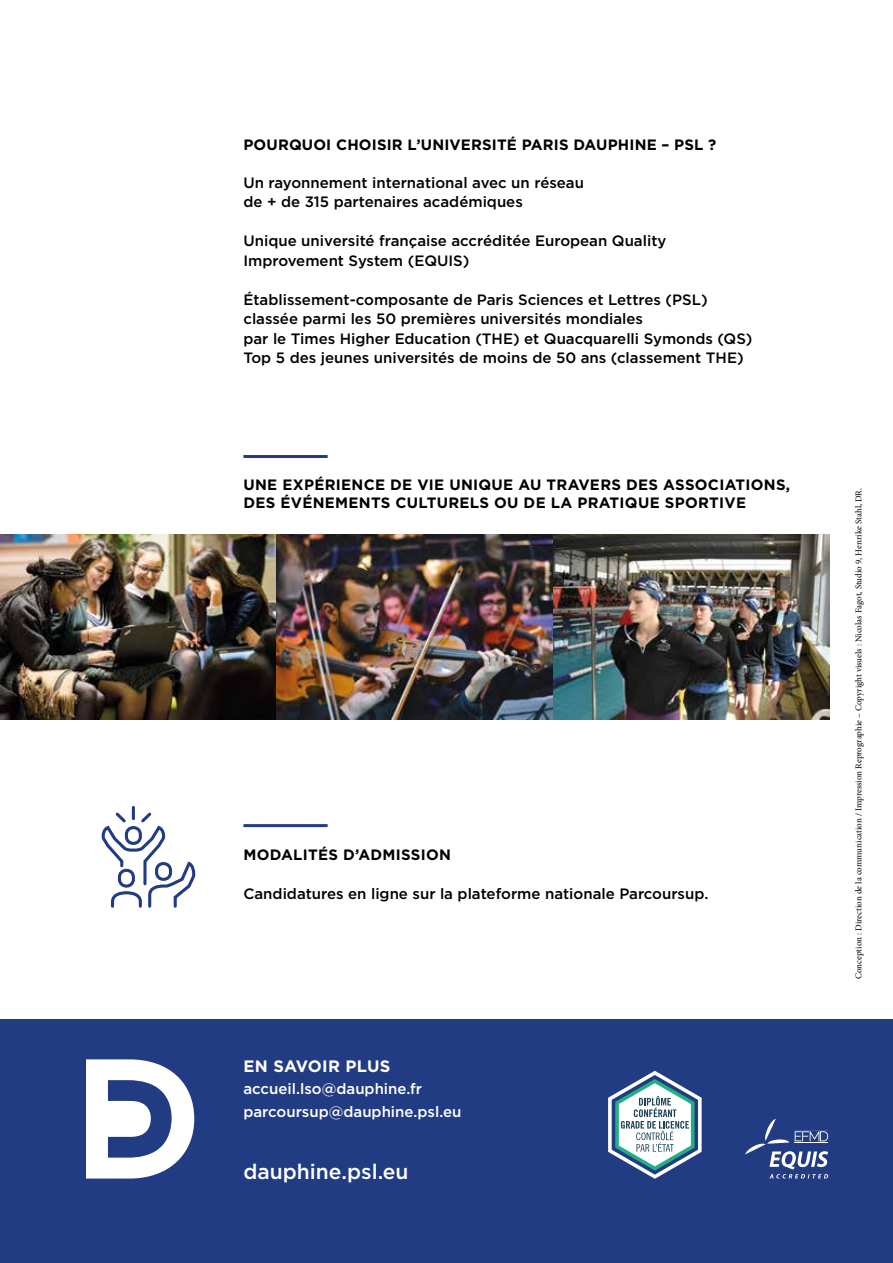
<style>
.page{position:relative;width:893px;height:1263px;background:#fff}
.page>*{position:absolute;margin:0;border:0;box-sizing:border-box;transform-origin:0 0}
.t1{font:500 21px "Gotham";color:#fff}
.t2{font:700 16.5px "Gotham";letter-spacing:.02em;color:#fff}
.t3{font:500 15px/19.5px "Gotham";color:#000}
.t4{font:700 15px/18px "Gotham";letter-spacing:.02em;color:#000}
.t5{font:500 15px/22.2px "Gotham";color:#fff}
.t6{font:9px "Minion Pro";color:#000}
</style>
<div class="page">
<div style="left:0;top:1020px;width:893px;height:243px;background:#223c83"></div>
<svg style="left:101px;top:805px;width:95px;height:103px"></svg>
<svg style="left:86px;top:1059px;width:108px;height:119px"></svg>
<svg style="left:608px;top:1071px;width:94px;height:108px"></svg>
<svg style="left:745px;top:1119px;width:83px;height:59px"></svg>
<hr style="left:795px;top:1142px;width:33px;height:1px;background:#fff">
<hr style="left:243px;top:824px;width:85px;height:3px;background:#223c83">
<img style="left:0;top:535px;width:829px;height:184px">
<hr style="left:243px;top:455px;width:85px;height:3px;background:#223c83">
<p class="t4" style="left:243px;top:136px;width:474px">POURQUOI CHOISIR L’UNIVERSITÉ PARIS DAUPHINE – PSL ?</p>
<p class="t3" style="left:243px;top:172px;width:342px">Un rayonnement international avec un réseau de + de 315 partenaires académiques</p>
<p class="t3" style="left:243px;top:231px;width:424px">Unique université française accréditée European Quality<br>Improvement System (EQUIS)</p>
<p class="t3" style="left:243px;top:289px;width:511px">Établissement-composante de Paris Sciences et Lettres (PSL) classée parmi les 50 premières universités mondiales<br>par le Times Higher Education (THE) et Quacquarelli Symonds (QS)<br>Top 5 des jeunes universités de moins de 50 ans (classement THE)</p>
<p class="t4" style="left:243px;top:476px;width:548px">UNE EXPÉRIENCE DE VIE UNIQUE AU TRAVERS DES ASSOCIATIONS,<br>DES ÉVÉNEMENTS CULTURELS OU DE LA PRATIQUE SPORTIVE</p>
<p class="t4" style="left:243px;top:846px;width:209px">MODALITÉS D’ADMISSION</p>
<p class="t3" style="left:243px;top:884px;width:466px">Candidatures en ligne sur la plateforme nationale Parcoursup.</p>
<p class="t2" style="left:243px;top:1055px;width:149px">EN SAVOIR PLUS</p>
<p class="t5" style="left:243px;top:1078px;width:219px">accueil.lso@dauphine.fr parcoursup@dauphine.psl.eu</p>
<h1 class="t1" style="left:243px;top:1157px;width:167px">dauphine.psl.eu</h1>
<p class="t6" style="left:852px;top:979px;width:493px;rotate:-90deg">Conception : Direction de la communication / Impression Reprographie – Copyright visuels : Nicolas Fagot, Studio 9, Henrike Stahl, DR.</p>
</div>
